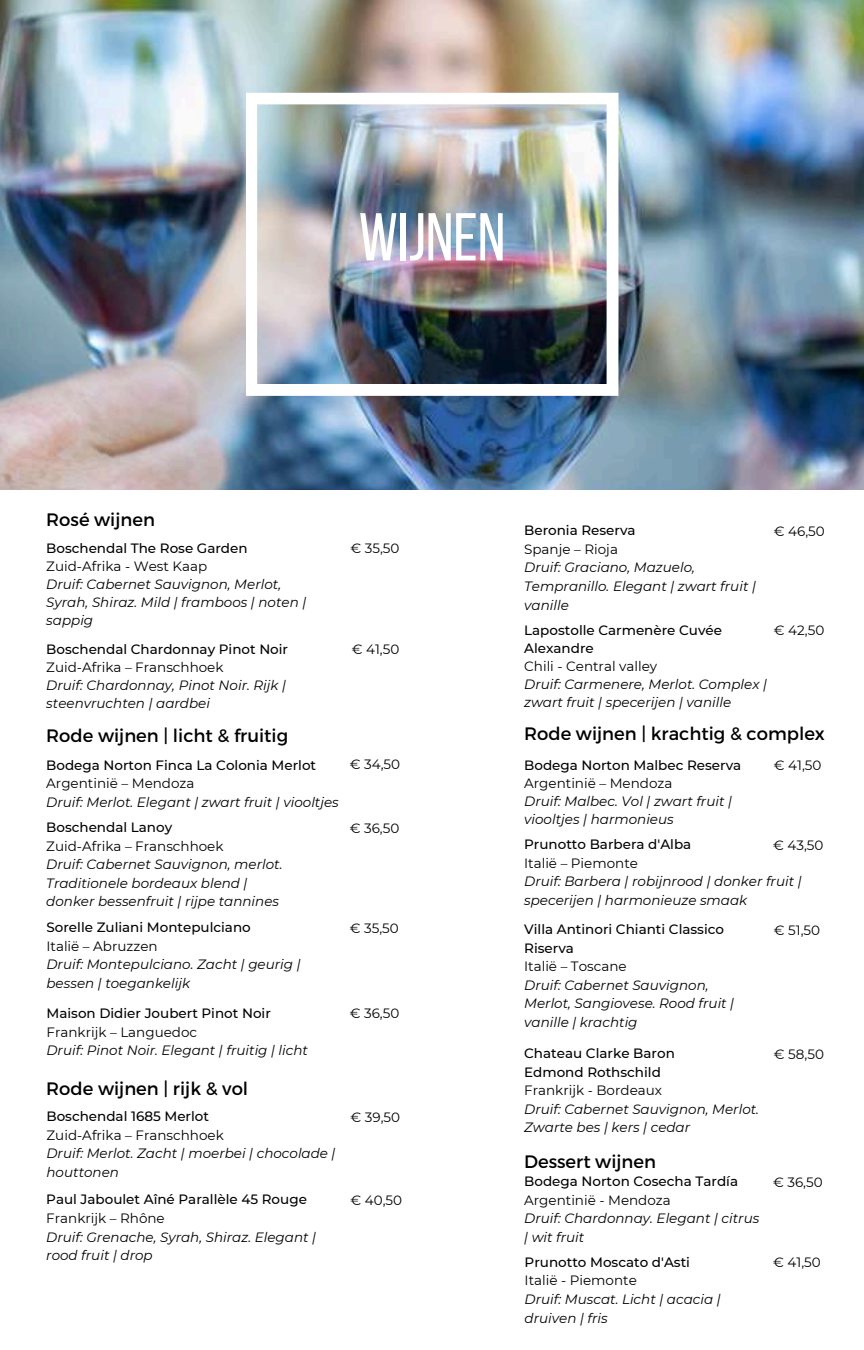
<style>
.page{position:relative;width:864px;height:1350px;background:#fff}
.page>*{position:absolute;margin:0;border:0;box-sizing:border-box;transform-origin:0 0}
.t1{font:67.5px "Bebas Neue";color:#fff}
.t2{font:18px "Montserrat";color:#000}
.t3{font:italic 13.5px/18.4px "Montserrat";color:#000}
.t4{font:500 13.5px/18.4px "Montserrat";color:#000}
.t5{font:13.5px "Montserrat";color:#000}
</style>
<div class="page">
<img style="left:0;top:0;width:864px;height:489px">
<img style="left:246px;top:93px;width:372px;height:303px">
<h1 class="t1" style="left:359px;top:210px;width:148px">WIJNEN</h1>
<h2 class="t2" style="left:46px;top:508px;width:110px">Rosé wijnen</h2>
<p class="t4" style="left:46px;top:539px;width:203px">Boschendal The Rose Garden</p>
<p class="t5" style="left:46px;top:558px;width:162px">Zuid-Afrika - West Kaap</p>
<p class="t3" style="left:46px;top:575px;width:262px">Druif: Cabernet Sauvignon, Merlot,<br>Syrah, Shiraz. Mild | framboos | noten | sappig</p>
<p class="t4" style="left:46px;top:640px;width:243px">Boschendal Chardonnay Pinot Noir</p>
<p class="t5" style="left:46px;top:659px;width:179px">Zuid-Afrika – Franschhoek</p>
<p class="t3" style="left:46px;top:676px;width:241px">Druif: Chardonnay, Pinot Noir. Rijk | steenvruchten | aardbei</p>
<h2 class="t2" style="left:46px;top:724px;width:243px">Rode wijnen | licht &amp; fruitig</h2>
<p class="t4" style="left:46px;top:755px;width:271px">Bodega Norton Finca La Colonia Merlot</p>
<p class="t5" style="left:46px;top:775px;width:150px">Argentinië – Mendoza</p>
<p class="t3" style="left:46px;top:793px;width:294px">Druif: Merlot. Elegant | zwart fruit | viooltjes</p>
<p class="t4" style="left:46px;top:818px;width:127px">Boschendal Lanoy</p>
<p class="t5" style="left:46px;top:837px;width:179px">Zuid-Afrika – Franschhoek</p>
<p class="t3" style="left:46px;top:855px;width:238px">Druif: Cabernet Sauvignon, merlot.<br>Traditionele bordeaux blend | donker bessenfruit | rijpe tannines</p>
<p class="t4" style="left:47px;top:918px;width:206px">Sorelle Zuliani Montepulciano</p>
<p class="t5" style="left:47px;top:938px;width:113px">Italië – Abruzzen</p>
<p class="t3" style="left:47px;top:955px;width:256px">Druif: Montepulciano. Zacht | geurig | bessen | toegankelijk</p>
<p class="t4" style="left:47px;top:1004px;width:226px">Maison Didier Joubert Pinot Noir</p>
<p class="t5" style="left:47px;top:1024px;width:152px">Frankrijk – Languedoc</p>
<p class="t3" style="left:47px;top:1041px;width:263px">Druif: Pinot Noir. Elegant | fruitig | licht</p>
<h2 class="t2" style="left:46px;top:1077px;width:204px">Rode wijnen | rijk &amp; vol</h2>
<p class="t4" style="left:47px;top:1107px;width:164px">Boschendal 1685 Merlot</p>
<p class="t5" style="left:47px;top:1127px;width:179px">Zuid-Afrika – Franschhoek</p>
<p class="t3" style="left:47px;top:1144px;width:291px">Druif: Merlot. Zacht | moerbei | chocolade | houttonen</p>
<p class="t4" style="left:46px;top:1190px;width:262px">Paul Jaboulet Aîné Parallèle 45 Rouge</p>
<p class="t5" style="left:46px;top:1210px;width:120px">Frankrijk – Rhône</p>
<p class="t3" style="left:46px;top:1228px;width:271px">Druif: Grenache, Syrah, Shiraz. Elegant | rood fruit | drop</p>
<p class="t5" style="left:350px;top:540px;width:51px">€ 35,50</p>
<p class="t5" style="left:352px;top:641px;width:49px">€ 41,50</p>
<p class="t5" style="left:350px;top:756px;width:52px">€ 34,50</p>
<p class="t5" style="left:350px;top:819px;width:51px">€ 36,50</p>
<p class="t5" style="left:350px;top:920px;width:51px">€ 35,50</p>
<p class="t5" style="left:350px;top:1005px;width:51px">€ 36,50</p>
<p class="t5" style="left:350px;top:1109px;width:51px">€ 39,50</p>
<p class="t5" style="left:350px;top:1192px;width:53px">€ 40,50</p>
<p class="t4" style="left:524px;top:521px;width:113px">Beronia Reserva</p>
<p class="t5" style="left:524px;top:541px;width:95px">Spanje – Rioja</p>
<p class="t3" style="left:524px;top:558px;width:233px">Druif: Graciano, Mazuelo,<br>Tempranillo. Elegant | zwart fruit | vanille</p>
<p class="t4" style="left:524px;top:621px;width:199px">Lapostolle Carmenère Cuvée<br>Alexandre</p>
<p class="t5" style="left:524px;top:658px;width:135px">Chili - Central valley</p>
<p class="t3" style="left:524px;top:675px;width:244px">Druif: Carmenere, Merlot. Complex | zwart fruit | specerijen | vanille</p>
<h2 class="t2" style="left:524px;top:722px;width:302px">Rode wijnen | krachtig &amp; complex</h2>
<p class="t4" style="left:524px;top:756px;width:219px">Bodega Norton Malbec Reserva</p>
<p class="t5" style="left:524px;top:775px;width:150px">Argentinië – Mendoza</p>
<p class="t3" style="left:524px;top:792px;width:209px">Druif: Malbec. Vol | zwart fruit | viooltjes | harmonieus</p>
<p class="t4" style="left:524px;top:835px;width:169px">Prunotto Barbera d'Alba</p>
<p class="t5" style="left:524px;top:854px;width:115px">Italië – Piemonte</p>
<p class="t3" style="left:524px;top:872px;width:279px">Druif: Barbera | robijnrood | donker fruit | specerijen | harmonieuze smaak</p>
<p class="t4" style="left:524px;top:920px;width:201px">Villa Antinori Chianti Classico<br>Riserva</p>
<p class="t5" style="left:524px;top:958px;width:104px">Italië – Toscane</p>
<p class="t3" style="left:524px;top:976px;width:212px">Druif: Cabernet Sauvignon,<br>Merlot, Sangiovese. Rood fruit | vanille | krachtig</p>
<p class="t5" style="left:774px;top:523px;width:52px">€ 46,50</p>
<p class="t5" style="left:774px;top:622px;width:52px">€ 42,50</p>
<p class="t5" style="left:774px;top:757px;width:49px">€ 41,50</p>
<p class="t5" style="left:773px;top:836px;width:52px">€ 43,50</p>
<p class="t5" style="left:774px;top:922px;width:48px">€ 51,50</p>
<p class="t4" style="left:524px;top:1044px;width:152px">Chateau Clarke Baron<br>Edmond Rothschild</p>
<p class="t5" style="left:524px;top:1082px;width:139px">Frankrijk - Bordeaux</p>
<p class="t3" style="left:524px;top:1100px;width:236px">Druif: Cabernet Sauvignon, Merlot.<br>Zwarte bes | kers | cedar</p>
<h2 class="t2" style="left:524px;top:1150px;width:133px">Dessert wijnen</h2>
<p class="t4" style="left:524px;top:1172px;width:215px">Bodega Norton Cosecha Tardía</p>
<p class="t5" style="left:524px;top:1192px;width:148px">Argentinië - Mendoza</p>
<p class="t3" style="left:524px;top:1209px;width:237px">Druif: Chardonnay. Elegant | citrus | wit fruit</p>
<p class="t4" style="left:525px;top:1253px;width:167px">Prunotto Moscato d'Asti</p>
<p class="t5" style="left:525px;top:1272px;width:114px">Italië - Piemonte</p>
<p class="t3" style="left:525px;top:1290px;width:198px">Druif: Muscat. Licht | acacia | druiven | fris</p>
<p class="t5" style="left:774px;top:1046px;width:52px">€ 58,50</p>
<p class="t5" style="left:773px;top:1174px;width:51px">€ 36,50</p>
<p class="t5" style="left:773px;top:1254px;width:49px">€ 41,50</p>
</div>
